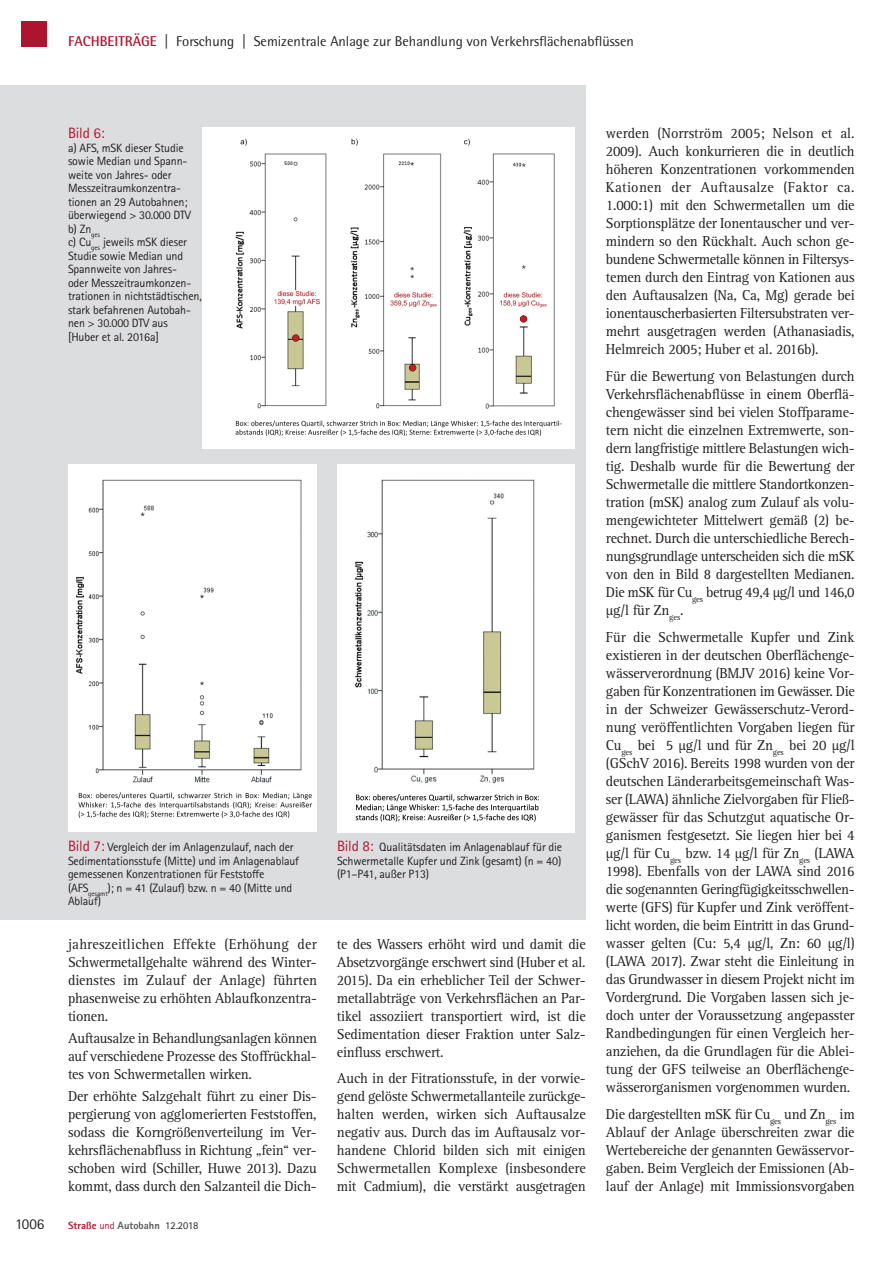
<style>
.page{position:relative;width:893px;height:1263px;background:#fff}
.page>*{position:absolute;margin:0;border:0;box-sizing:border-box;transform-origin:0 0}
.t1{font:15px "Rotis Sans Serif W1 G";color:#ae142f}
.t2{font:15px "Rotis Sans Serif W1 G";color:#231f20}
.t3{font:14.85px/18px "Rotis Serif W1 G";letter-spacing:-.015em;color:#231f20;text-align:justify;scale:.96 1}
.t4{font:14.25px "Rotis Semi Sans W1 G";color:#231f20}
.t5{font:12px/13.5px "Rotis Sans Serif W1 G";letter-spacing:-.015em;color:#231f20}
.t6{font:800 10.5px "Rotis Sans Serif W1 G";color:#57585a}
.s1{font-weight:700;color:#ae142f}
.s2{font-size:15px;color:#ae142f}
.s3{color:#ae142f}
.s4{font-weight:400;color:#ae142f}
.s5{font-weight:400;color:#231f20}
</style>
<div class="page">
<div style="left:21px;top:21px;width:26px;height:26px;background:#ae142f"></div>
<div style="left:0;top:85px;width:586px;height:835px;background:#dcdddf"></div>
<div style="left:202px;top:128px;width:372px;height:321px;background:#fff"></div>
<img style="left:235px;top:138px;width:326px;height:298px">
<div style="left:68px;top:464px;width:249px;height:367px;background:#fff"></div>
<img style="left:76px;top:479px;width:236px;height:339px">
<div style="left:337px;top:464px;width:237px;height:368px;background:#fff"></div>
<img style="left:355px;top:479px;width:180px;height:305px">
<img style="left:355px;top:794px;width:183px;height:28px">
<p class="t4" style="left:68px;top:33px;width:567px"><span class="s1">FACHBEITRÄGE</span> | Forschung | Semizentrale Anlage zur Behandlung von Verkehrsflächenabflüssen</p>
<p class="t2" style="left:15px;top:1215px;width:31px">1006</p>
<p class="t1" style="left:68px;top:124px;width:38px">Bild 6:</p>
<p class="t5" style="left:68px;top:141px;width:135px">a) AFS, mSK dieser Studie sowie Median und Spann&shy;weite von Jahres- oder<br>Messzeitraumkonzentra&shy;tionen an 29 Autobahnen; überwiegend &gt; 30.000 DTV b) Zn<sub>ges<br></sub>c) Cu<sub>ges</sub> jeweils mSK dieser<br>Studie sowie Median und<br>Spannweite von Jahres-<br>oder Messzeitraumkonzen&shy;trationen in nichtstädtischen, stark befahrenen Autobah&shy;nen &gt; 30.000 DTV aus<br>[Huber et al. 2016a]</p>
<p class="t5" style="left:68px;top:840px;width:233px"><span class="s2">Bild 7:</span> Vergleich der im Anlagenzulauf, nach der Sedimentationsstufe (Mitte) und im Anlagenablauf gemessenen Konzentrationen für Feststoffe (AFS<sub>gesamt</sub>); n = 41 (Zulauf) bzw. n = 40 (Mitte und Ablauf)</p>
<p class="t5" style="left:337px;top:840px;width:227px;text-align:justify"><span class="s2">Bild 8:</span> Qualitätsdaten im Anlagenablauf für die Schwermetalle Kupfer und Zink (gesamt) (n = 40) (P1–P41, außer P13)</p>
<p class="t3" style="left:68px;top:935px;width:261px">jahreszeitlichen Effekte (Erhöhung der Schwermetallgehalte während des Winter&shy;dienstes im Zulauf der Anlage) führten phasenweise zu erhöhten Ablaufkonzentra&shy;tionen.</p>
<p class="t3" style="left:68px;top:1029px;width:261px">Auftausalze in Behandlungsanlagen können auf verschiedene Prozesse des Stoffrückhal&shy;tes von Schwermetallen wirken.</p>
<p class="t3" style="left:68px;top:1087px;width:261px">Der erhöhte Salzgehalt führt zu einer Dis&shy;pergierung von agglomerierten Feststoffen, sodass die Korngrößenverteilung im Ver&shy;kehrsflächenabfluss in Richtung „fein“ ver&shy;schoben wird (Schiller, Huwe 2013). Dazu kommt, dass durch den Salzanteil die Dich-</p>
<p class="t6" style="left:68px;top:1219px;width:132px"><span class="s3">Straße</span> <span class="s4">und</span> Autobahn <span class="s5">12.2018</span></p>
<p class="t3" style="left:337px;top:935px;width:261px">te des Wassers erhöht wird und damit die Absetzvorgänge erschwert sind (Huber et al.<br>2015). Da ein erheblicher Teil der Schwer&shy;metallabträge von Verkehrsflächen an Par&shy;tikel assoziiert transportiert wird, ist die Sedimentation dieser Fraktion unter Salz&shy;einfluss erschwert.</p>
<p class="t3" style="left:337px;top:1069px;width:261px">Auch in der Fitrationsstufe, in der vorwie&shy;gend gelöste Schwermetallanteile zurückge&shy;halten werden, wirken sich Auftausalze negativ aus. Durch das im Auftausalz vor&shy;handene Chlorid bilden sich mit einigen Schwermetallen Komplexe (insbesondere mit Cadmium), die verstärkt ausgetragen</p>
<p class="t3" style="left:606px;top:124px;width:261px">werden (Norrström 2005; Nelson et al.<br>2009). Auch konkurrieren die in deutlich höheren Konzentrationen vorkommenden Kationen der Auftausalze (Faktor ca.<br>1.000:1) mit den Schwermetallen um die Sorptionsplätze der Ionentauscher und ver&shy;mindern so den Rückhalt. Auch schon ge&shy;bundene Schwermetalle können in Filtersys&shy;temen durch den Eintrag von Kationen aus den Auftausalzen (Na, Ca, Mg) gerade bei ionentauscherbasierten Filtersubstraten ver&shy;mehrt ausgetragen werden (Athanasiadis, Helmreich 2005; Huber et al. 2016b).</p>
<p class="t3" style="left:606px;top:367px;width:261px">Für die Bewertung von Belastungen durch Verkehrsflächenabflüsse in einem Oberflä&shy;chengewässer sind bei vielen Stoffparame&shy;tern nicht die einzelnen Extremwerte, son&shy;dern langfristige mittlere Belastungen wich&shy;tig. Deshalb wurde für die Bewertung der Schwermetalle die mittlere Standortkonzen&shy;tration (mSK) analog zum Zulauf als volu&shy;mengewichteter Mittelwert gemäß (2) be&shy;rechnet. Durch die unterschiedliche Berech&shy;nungsgrundlage unterscheiden sich die mSK von den in Bild 8 dargestellten Medianen.<br>Die mSK für Cu<sub>ges</sub> betrug 49,4 µg/l und 146,0 µg/l für Zn<sub>ges</sub>.</p>
<p class="t3" style="left:606px;top:628px;width:261px">Für die Schwermetalle Kupfer und Zink existieren in der deutschen Oberflächenge&shy;wässerverordnung (BMJV 2016) keine Vor&shy;gaben für Konzentrationen im Gewässer. Die in der Schweizer Gewässerschutz-Verord&shy;nung veröffentlichten Vorgaben liegen für Cu<sub>ges</sub> bei 5 µg/l und für Zn<sub>ges</sub> bei 20 µg/l (GSchV 2016). Bereits 1998 wurden von der deutschen Länderarbeitsgemeinschaft Was&shy;ser (LAWA) ähnliche Zielvorgaben für Fließ&shy;gewässer für das Schutzgut aquatische Or&shy;ganismen festgesetzt. Sie liegen hier bei 4 µg/l für Cu<sub>ges</sub> bzw. 14 µg/l für Zn<sub>ges</sub> (LAWA 1998). Ebenfalls von der LAWA sind 2016 die sogenannten Geringfügigkeitsschwellen&shy;werte (GFS) für Kupfer und Zink veröffent&shy;licht worden, die beim Eintritt in das Grund&shy;wasser gelten (Cu: 5,4 µg/l, Zn: 60 µg/l) (LAWA 2017). Zwar steht die Einleitung in das Grundwasser in diesem Projekt nicht im Vordergrund. Die Vorgaben lassen sich je&shy;doch unter der Voraussetzung angepasster Randbedingungen für einen Vergleich her&shy;anziehen, da die Grundlagen für die Ablei&shy;tung der GFS teilweise an Oberflächenge&shy;wässerorganismen vorgenommen wurden.</p>
<p class="t3" style="left:606px;top:1105px;width:261px">Die dargestellten mSK für Cu<sub>ges</sub> und Zn<sub>ges</sub> im Ablauf der Anlage überschreiten zwar die Wertebereiche der genannten Gewässervor&shy;gaben. Beim Vergleich der Emissionen (Ab&shy;lauf der Anlage) mit Immissionsvorgaben</p>
</div>
